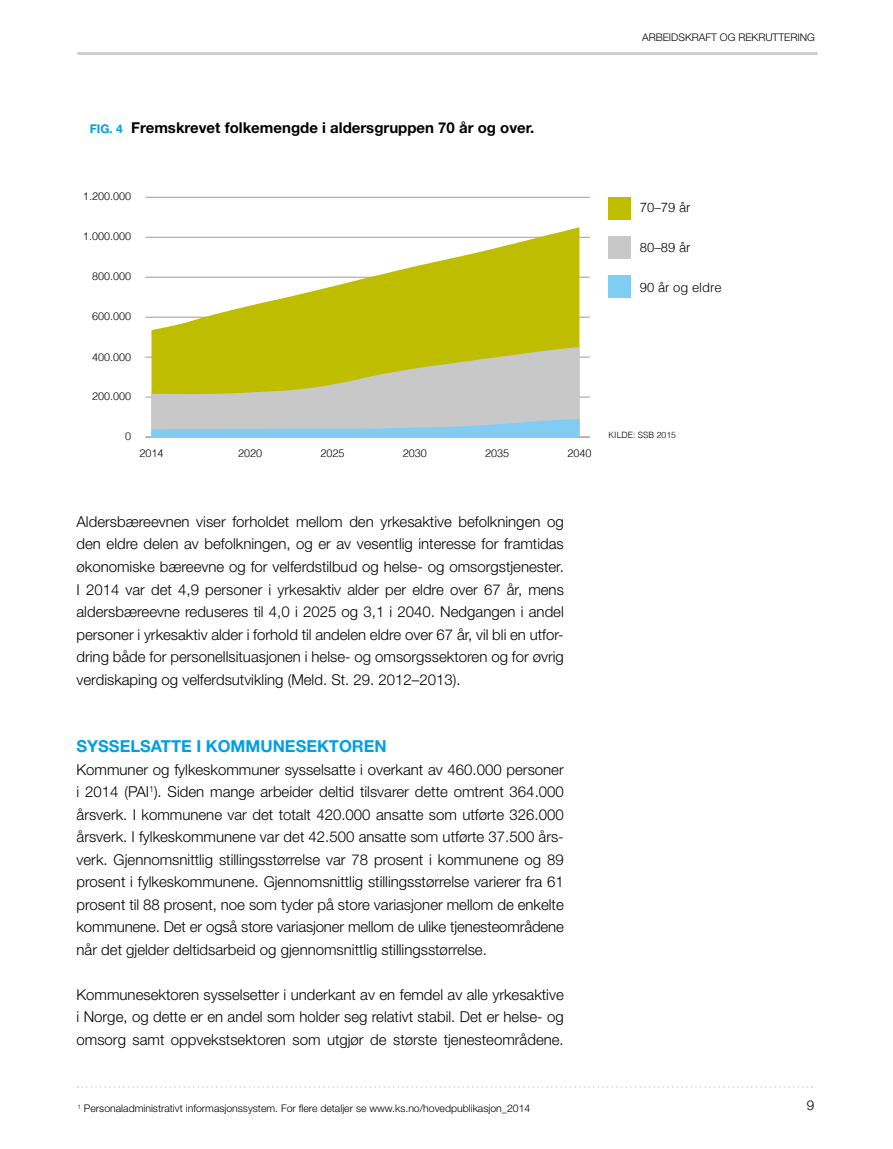
<style>
.page{position:relative;width:893px;height:1149px;background:#fff}
.page>*{position:absolute;margin:0;border:0;box-sizing:border-box;transform-origin:0 0}
.t1{font:700 16.5px "Helvetica Neue";color:#009fe3}
.t2{font:300 15px/22.5px "Helvetica Neue";color:#000;text-align:justify}
.t3{font:700 15px "Helvetica Neue";color:#000}
.t4{font:300 13.5px "Helvetica Neue";color:#000}
.t5{font:300 13.05px "Helvetica";color:#000}
.t6{font:300 10.8px "Helvetica";color:#000}
.t7{font:300 10.5px "Helvetica Neue";color:#000}
.t8{font:300 8.7px "Helvetica";color:#000}
.s1{font-size:12px;color:#009fe3}
</style>
<div class="page">
<svg style="left:77px;top:1086px;width:735px;height:1px"></svg>
<hr style="left:77px;top:52px;width:740px;height:3px;background:#c8c8c8">
<hr style="left:145px;top:436px;width:445px;height:1px;background:#9d9d9c">
<hr style="left:145px;top:396px;width:445px;height:1px;background:#9d9d9c">
<hr style="left:145px;top:357px;width:445px;height:1px;background:#9d9d9c">
<hr style="left:145px;top:317px;width:445px;height:1px;background:#9d9d9c">
<hr style="left:145px;top:277px;width:445px;height:1px;background:#9d9d9c">
<hr style="left:145px;top:237px;width:445px;height:1px;background:#9d9d9c">
<hr style="left:145px;top:197px;width:445px;height:1px;background:#9d9d9c">
<svg style="left:151px;top:227px;width:428px;height:119px;fill:#bebd00"></svg>
<svg style="left:151px;top:346px;width:428px;height:91px;background:#bcc48b"></svg>
<div style="left:608px;top:197px;width:23px;height:23px;background:#bebd00"></div>
<div style="left:608px;top:236px;width:23px;height:23px;background:#c8c8c8"></div>
<div style="left:608px;top:275px;width:23px;height:23px;background:#80ccf3"></div>
<p class="t7" style="left:642px;top:31px;width:174px">ARBEIDSKRAFT OG REKRUTTERING</p>
<p class="t3" style="left:90px;top:119px;width:446px"><span class="s1">FIG. 4</span> Fremskrevet folkemengde i aldersgruppen 70 år og over.</p>
<p class="t6" style="left:83px;top:187px;width:50px">1.200.000</p>
<p class="t6" style="left:83px;top:227px;width:50px">1.000.000</p>
<p class="t6" style="left:92px;top:267px;width:41px">800.000</p>
<p class="t6" style="left:92px;top:307px;width:41px">600.000</p>
<p class="t6" style="left:92px;top:348px;width:41px">400.000</p>
<p class="t6" style="left:92px;top:387px;width:41px">200.000</p>
<p class="t6" style="left:125px;top:427px;width:8px">0</p>
<p class="t6" style="left:139px;top:444px;width:26px">2014</p>
<p class="t6" style="left:238px;top:444px;width:26px">2020</p>
<p class="t6" style="left:320px;top:444px;width:26px">2025</p>
<p class="t6" style="left:403px;top:444px;width:26px">2030</p>
<p class="t6" style="left:485px;top:444px;width:26px">2035</p>
<p class="t6" style="left:567px;top:444px;width:26px">2040</p>
<p class="t5" style="left:640px;top:196px;width:52px">70–79 år</p>
<p class="t5" style="left:640px;top:236px;width:52px">80–89 år</p>
<p class="t5" style="left:640px;top:276px;width:83px">90 år og eldre</p>
<p class="t8" style="left:608px;top:427px;width:69px">KILDE: SSB 2015</p>
<p class="t2" style="left:77px;top:510px;width:489px">Aldersbæreevnen viser forholdet mellom den yrkesaktive befolkningen og den eldre delen av befolkningen, og er av vesentlig interesse for framtidas økonomiske bæreevne og for velferdstilbud og helse- og omsorgstjenester.<br>I 2014 var det 4,9 personer i yrkesaktiv alder per eldre over 67 år, mens aldersbæreevne reduseres til 4,0 i 2025 og 3,1 i 2040. Nedgangen i andel personer i yrkesaktiv alder i forhold til andelen eldre over 67 år, vil bli en utfor&shy;dring både for personellsituasjonen i helse- og omsorgssektoren og for øvrig verdiskaping og velferdsutvikling (Meld. St. 29. 2012–2013).</p>
<p class="t1" style="left:77px;top:735px;width:312px">SYSSELSATTE I KOMMUNESEKTOREN</p>
<p class="t2" style="left:77px;top:757px;width:489px">Kommuner og fylkeskommuner sysselsatte i overkant av 460.000 personer i 2014 (PAI<sup>1</sup>). Siden mange arbeider deltid tilsvarer dette omtrent 364.000 årsverk. I kommunene var det totalt 420.000 ansatte som utførte 326.000 årsverk. I fylkeskommunene var det 42.500 ansatte som utførte 37.500 års&shy;verk. Gjennomsnittlig stillingsstørrelse var 78 prosent i kommunene og 89 prosent i fylkeskommunene. Gjennomsnittlig stillingsstørrelse varierer fra 61 prosent til 88 prosent, noe som tyder på store variasjoner mellom de enkelte kommunene. Det er også store variasjoner mellom de ulike tjenesteområdene når det gjelder deltidsarbeid og gjennomsnittlig stillingsstørrelse.</p>
<p class="t2" style="left:77px;top:982px;width:489px">Kommunesektoren sysselsetter i underkant av en femdel av alle yrkesaktive i Norge, og dette er en andel som holder seg relativt stabil. Det er helse- og omsorg samt oppvekstsektoren som utgjør de største tjenesteområdene.</p>
<p class="t7" style="left:78px;top:1101px;width:454px"><sup>1</sup> Personaladministrativt informasjonssystem. For flere detaljer se www.ks.no/hovedpublikasjon_2014</p>
<p class="t4" style="left:807px;top:1096px;width:9px">9</p>
</div>
